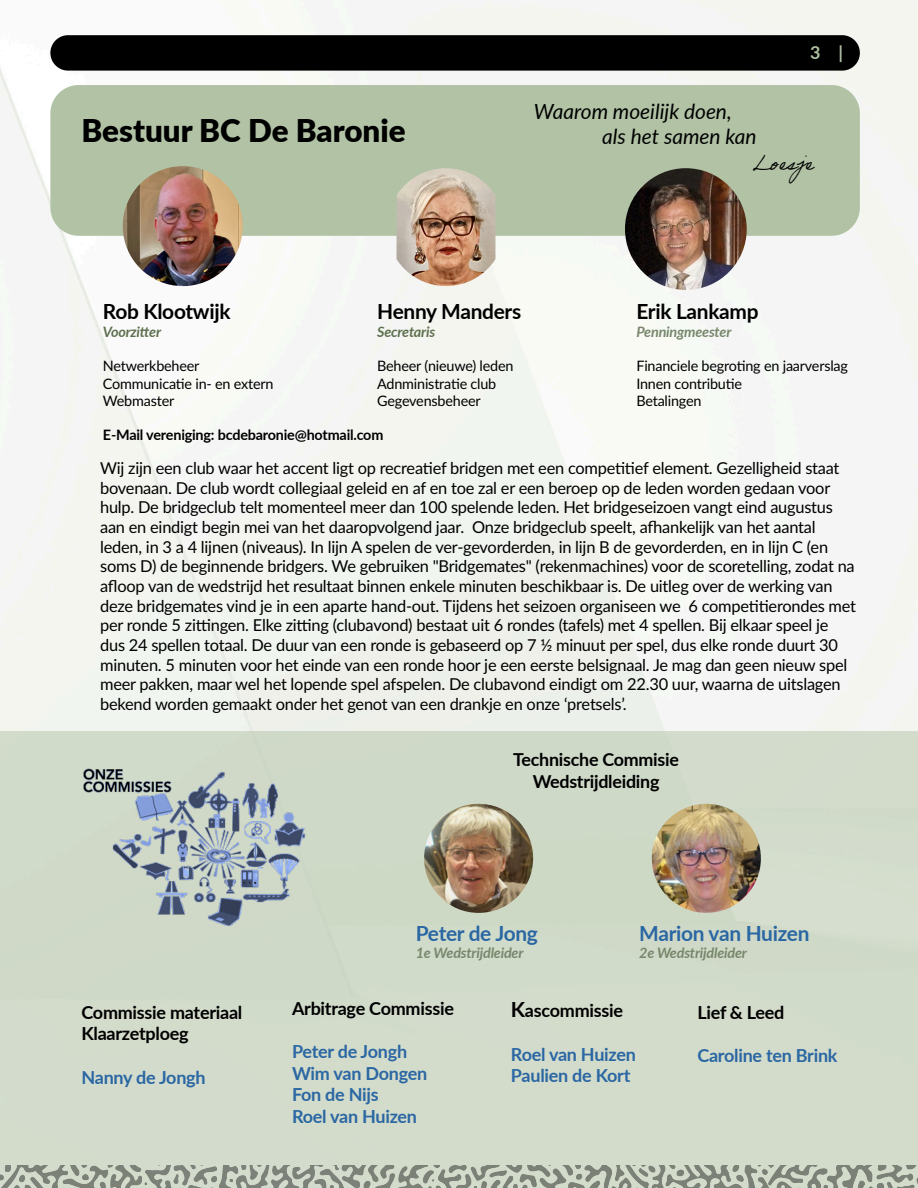
<style>
.page{position:relative;width:918px;height:1188px;background:#fff}
.page>*{position:absolute;margin:0;border:0;box-sizing:border-box;transform-origin:0 0}
.t1{font:900 31.35px "Lato";color:#000}
.t2{font:700 20.85px "Lato";letter-spacing:-.015em;color:#000}
.t3{font:italic 20.85px/25px "Lato";color:#000}
.t4{font:700 20.85px "Lato";letter-spacing:-.015em;color:#2a67a3}
.t5{font:20.85px "Adobe Handwriting Ernie";color:#000}
.t6{font:700 18px/21.6px "Lato";letter-spacing:-.015em;color:#2a67a3}
.t7{font:700 18px/21.6px "Lato";letter-spacing:-.015em;color:#000}
.t8{font:700 17.85px/21.5px "Lato";letter-spacing:-.015em;color:#000;text-align:center}
.t9{font:700 17.85px "Lato";color:#b1c2a4}
.t10{font:16.35px/19.6px "Lato";letter-spacing:-.015em;color:#000}
.t11{font:14.4px/17.2px "Lato";letter-spacing:-.015em;color:#000}
.t12{font:italic 700 14.4px "Lato";letter-spacing:-.015em;color:#77876c}
.t13{font:700 14.4px "Lato";letter-spacing:-.015em;color:#000}
.t14{font:italic 700 14.4px "Lato";letter-spacing:-.015em;color:#5d704f}
.s1{font-size:17.85px}
.s2{font-size:20.85px}
</style>
<div class="page">
<img style="left:0;top:0;width:918px;height:731px">
<div style="left:0;top:731px;width:918px;height:434px;background:#d3dbca"></div>
<div style="left:50px;top:85px;width:810px;height:151px;background:#b1c2a5"></div>
<img style="left:625px;top:168px;width:122px;height:122px;border-radius:61px">
<img style="left:397px;top:168px;width:98px;height:118px">
<img style="left:123px;top:166px;width:120px;height:120px;border-radius:60px">
<img style="left:0;top:1165px;width:918px;height:23px">
<div style="left:50px;top:35px;width:810px;height:36px;background:#000"></div>
<img style="left:652px;top:804px;width:109px;height:109px;border-radius:55px">
<img style="left:81px;top:768px;width:261px;height:165px">
<img style="left:424px;top:804px;width:109px;height:109px;border-radius:55px">
<h1 class="t1" style="left:81px;top:107px;width:326px">Bestuur BC De Baronie</h1>
<p class="t9" style="left:810px;top:39px;width:34px">3 |</p>
<p class="t3" style="left:602px;top:98px;width:156px;text-indent:-68px">Waarom moeilijk doen, als het samen kan</p>
<p class="t5" style="left:753px;top:150px;width:64px">Loesje</p>
<p class="t2" style="left:103px;top:297px;width:129px">Rob Klootwijk</p>
<p class="t14" style="left:103px;top:321px;width:60px">Voorzitter</p>
<p class="t11" style="left:103px;top:357px;width:172px">Netwerkbeheer<br>Communicatie in- en extern<br>Webmaster</p>
<p class="t2" style="left:377px;top:297px;width:145px">Henny Manders</p>
<p class="t14" style="left:377px;top:321px;width:60px">Secretaris</p>
<p class="t11" style="left:377px;top:357px;width:138px">Beheer (nieuwe) leden<br>Adnministratie club<br>Gegevensbeheer</p>
<p class="t13" style="left:103px;top:424px;width:282px">E-Mail vereniging: bcdebaronie@hotmail.com</p>
<p class="t2" style="left:636px;top:297px;width:124px">Erik Lankamp</p>
<p class="t12" style="left:636px;top:321px;width:97px">Penningmeester</p>
<p class="t11" style="left:636px;top:357px;width:213px">Financiele begroting en jaarverslag<br>Innen contributie<br>Betalingen</p>
<p class="t10" style="left:100px;top:457px;width:757px">Wij zijn een club waar het accent ligt op recreatief bridgen met een competitief element. Gezelligheid staat bovenaan. De club wordt collegiaal geleid en af en toe zal er een beroep op de leden worden gedaan voor hulp. De bridgeclub telt momenteel meer dan 100 spelende leden. Het bridgeseizoen vangt eind augustus aan en eindigt begin mei van het daaropvolgend jaar. Onze bridgeclub speelt, afhankelijk van het aantal leden, in 3 a 4 lijnen (niveaus). In lijn A spelen de ver-gevorderden, in lijn B de gevorderden, en in lijn C (en soms D) de beginnende bridgers. We gebruiken "Bridgemates" (rekenmachines) voor de scoretelling, zodat na afloop van de wedstrijd het resultaat binnen enkele minuten beschikbaar is. De uitleg over de werking van deze bridgemates vind je in een aparte hand-out. Tijdens het seizoen organiseen we 6 competitierondes met per ronde 5 zittingen. Elke zitting (clubavond) bestaat uit 6 rondes (tafels) met 4 spellen. Bij elkaar speel je dus 24 spellen totaal. De duur van een ronde is gebaseerd op 7 ½ minuut per spel, dus elke ronde duurt 30 minuten. 5 minuten voor het einde van een ronde hoor je een eerste belsignaal. Je mag dan geen nieuw spel meer pakken, maar wel het lopende spel afspelen. De clubavond eindigt om 22.30 uur, waarna de uitslagen bekend worden gemaakt onder het genot van een drankje en onze ‘pretsels’.</p>
<p class="t8" style="left:513px;top:748px;width:167px">Technische Commisie<br>Wedstrijdleiding</p>
<p class="t7" style="left:81px;top:1001px;width:162px">Commissie materiaal<br>Klaarzetploeg</p>
<p class="t6" style="left:81px;top:1065px;width:126px">Nanny de Jongh</p>
<p class="t4" style="left:416px;top:918px;width:124px">Peter de Jong</p>
<p class="t12" style="left:416px;top:942px;width:109px">1e Wedstrijdleider</p>
<p class="t4" style="left:639px;top:918px;width:172px">Marion van Huizen</p>
<p class="t12" style="left:639px;top:942px;width:109px">2e Wedstrijdleider</p>
<p class="t7" style="left:292px;top:997px;width:163px"><span class="s1">A</span>rbitrage Commissie</p>
<p class="t6" style="left:292px;top:1040px;width:137px">Peter de Jongh<br>Wim van Dongen<br>Fon de Nijs<br>Roel van Huizen</p>
<p class="t7" style="left:511px;top:999px;width:114px"><span class="s2">K</span>ascommissie</p>
<p class="t6" style="left:511px;top:1043px;width:127px">Roel van Huizen<br>Paulien de Kort</p>
<p class="t7" style="left:697px;top:1001px;width:89px">Lief &amp; Leed</p>
<p class="t6" style="left:697px;top:1044px;width:142px">Caroline ten Brink</p>
</div>
